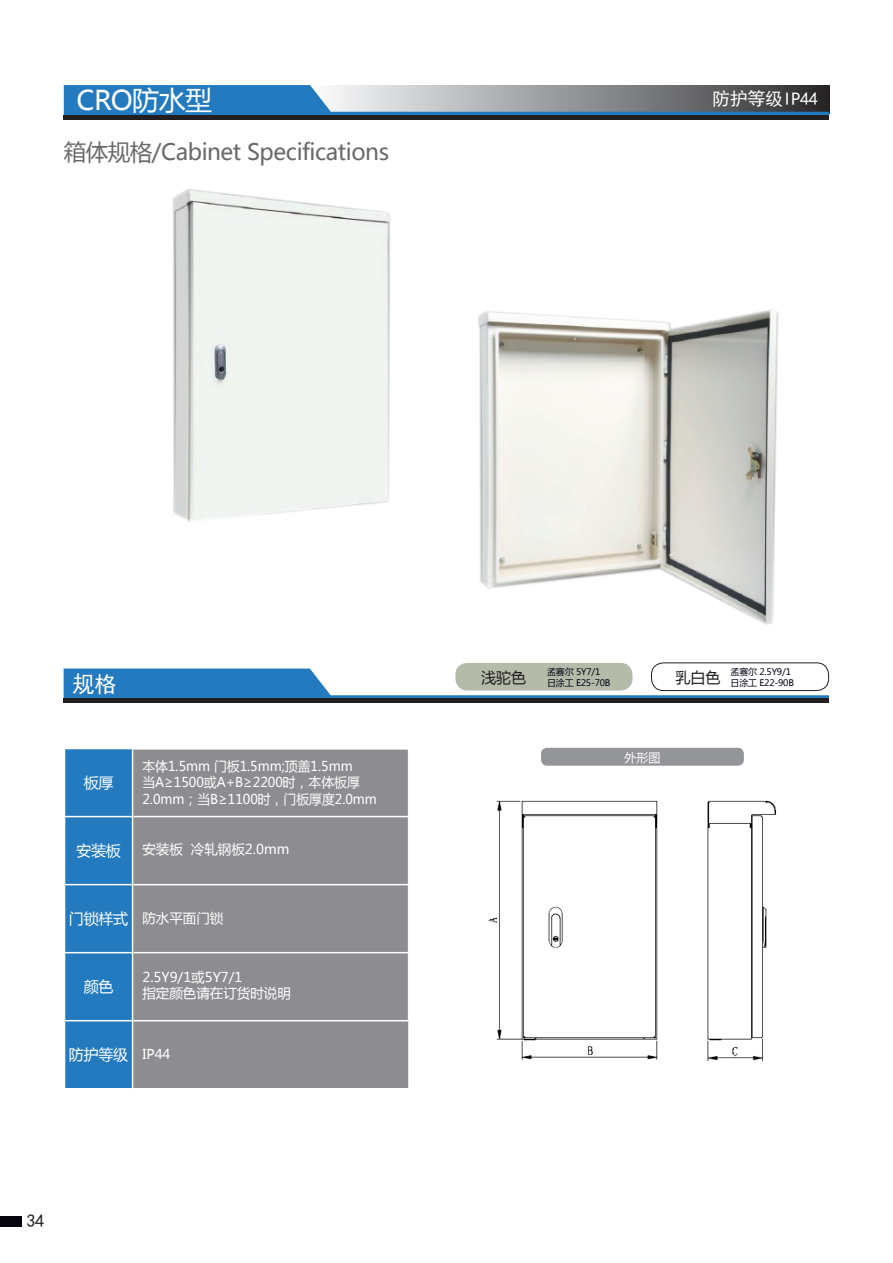
<style>
.page{position:relative;width:893px;height:1263px;background:#fff}
.page>*{position:absolute;margin:0;border:0;box-sizing:border-box;transform-origin:0 0}
.t1{font:27px "Microsoft Ya Hei";letter-spacing:-.02em;color:#fff}
.t2{font:22.5px "Microsoft Ya Hei";letter-spacing:-.02em;color:#67696b}
.t3{font:22.5px "Sim Hei";color:#fff}
.t4{font:18px "Sim Hei";letter-spacing:-.02em;color:#fff}
.t5{font:18px "Sim Hei";color:#231f20}
.t6{font:15px "Microsoft Ya Hei";letter-spacing:-.02em;color:#fff}
.t7{font:15px "Microsoft Ya Hei";color:#231f20}
.t8{font:13.5px/16.2px "Microsoft Ya Hei";color:#fff;scale:.95 1}
.t9{font:13.5px/16.2px "Microsoft Ya Hei";color:#fff}
.t10{font:12px "Microsoft Ya Hei";color:#fff}
.t11{font:9px/10.8px "Microsoft Ya Hei";letter-spacing:-.02em;color:#070617}
</style>
<div class="page">
<div style="left:0;top:1216px;width:22px;height:11px;background:#06040c"></div>
<div style="left:65px;top:749px;width:67px;height:339px;background:#237abf"></div>
<div style="left:133px;top:749px;width:275px;height:339px;background:#8d8d91"></div>
<hr style="left:64px;top:816px;width:68px;height:1px;background:#fff">
<hr style="left:64px;top:884px;width:68px;height:1px;background:#fff">
<hr style="left:64px;top:952px;width:68px;height:1px;background:#fff">
<hr style="left:133px;top:816px;width:275px;height:1px;background:#fff">
<hr style="left:133px;top:884px;width:275px;height:1px;background:#fff">
<hr style="left:133px;top:952px;width:275px;height:1px;background:#fff">
<hr style="left:64px;top:1020px;width:68px;height:1px;background:#fff">
<hr style="left:133px;top:1020px;width:277px;height:1px;background:#fff">
<svg style="left:64px;top:85px;width:765px;height:30px;background:#6489a6"></svg>
<hr style="left:64px;top:115px;width:765px;height:4px;background:#231f20">
<img style="left:173px;top:189px;width:217px;height:333px">
<img style="left:478px;top:310px;width:301px;height:315px">
<svg style="left:64px;top:668px;width:765px;height:31px"></svg>
<hr style="left:64px;top:699px;width:765px;height:4px;background:#231f20">
<img style="left:488px;top:800px;width:288px;height:261px">
<div style="left:541px;top:748px;width:203px;height:18px;background:#939599;border-radius:6px"></div>
<div style="left:455px;top:663px;width:177px;height:27px;background:#b4bba9;border-radius:12px"></div>
<div style="left:651px;top:663px;width:178px;height:28px;border:1px solid #231f20;border-radius:12px"></div>
<h1 class="t1" style="left:77px;top:82px;width:137px">CRO防水型</h1>
<h2 class="t2" style="left:64px;top:136px;width:327px">箱体规格/Cabinet Specifications</h2>
<h3 class="t4" style="left:712px;top:89px;width:107px">防护等级IP44</h3>
<h2 class="t3" style="left:72px;top:672px;width:46px">规格</h2>
<p class="t6" style="left:84px;top:772px;width:31px">板厚</p>
<p class="t6" style="left:76px;top:840px;width:46px">安装板</p>
<p class="t8" style="left:142px;top:758px;width:248px">本体1.5mm 门板1.5mm;顶盖1.5mm当A≥1500或A+B≥2200时，本体板厚<br>2.0mm；当B≥1100时，门板厚度2.0mm</p>
<p class="t9" style="left:142px;top:840px;width:148px">安装板 冷轧钢板2.0mm</p>
<p class="t6" style="left:69px;top:908px;width:61px">门锁样式</p>
<p class="t9" style="left:142px;top:909px;width:82px">防水平面门锁</p>
<p class="t6" style="left:84px;top:976px;width:31px">颜色</p>
<p class="t9" style="left:142px;top:968px;width:150px">2.5Y9/1或5Y7/1<br>指定颜色请在订货时说明</p>
<p class="t6" style="left:69px;top:1044px;width:61px">防护等级</p>
<p class="t9" style="left:142px;top:1045px;width:30px">IP44</p>
<h3 class="t5" style="left:27px;top:1212px;width:19px">34</h3>
<p class="t11" style="left:547px;top:666px;width:65px">孟赛尔 5Y7/1日涂工 E25-70B</p>
<p class="t11" style="left:731px;top:666px;width:65px">孟赛尔 2.5Y9/1日涂工 E22-90B</p>
<p class="t7" style="left:481px;top:667px;width:46px">浅驼色</p>
<p class="t7" style="left:675px;top:667px;width:46px">乳白色</p>
<p class="t10" style="left:624px;top:749px;width:37px">外形图</p>
</div>
